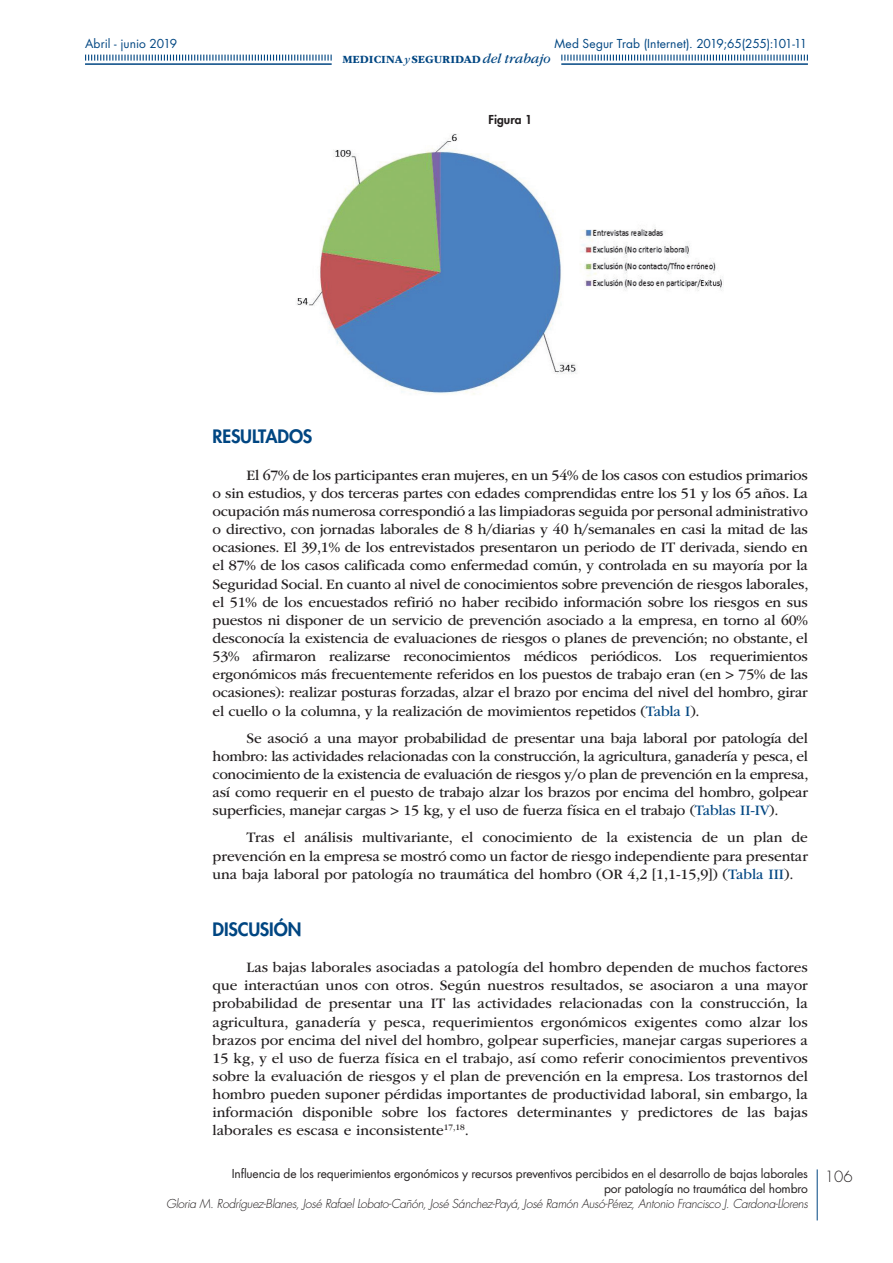
<style>
.page{position:relative;width:893px;height:1263px;background:#fff}
.page>*{position:absolute;margin:0;border:0;box-sizing:border-box;transform-origin:0 0}
.t1{font:800 18px "Futura Std";letter-spacing:-.015em;color:#004682}
.t2{font:15px/18.1px "ITC Garamond Std";letter-spacing:-.01em;color:#231f20;text-align:justify}
.t3{font:12px/15px "Futura Std";letter-spacing:-.01em;color:#231f20}
.t4{font:italic 300 12px "Futura Std";letter-spacing:-.025em;color:#231f20}
.t5{font:12px "Futura Std";letter-spacing:.005em;color:#004682}
.t6{font:800 12px "Futura Std";color:#231f20}
.t7{font:700 11.4px "ITC Garamond Std";color:#004682}
.s1{font-weight:400;font-style:italic}
.s2{font-weight:400;font-style:italic;font-size:14.1px}
.s3{color:#004682}
.s4{font-weight:300;font-size:15px}
</style>
<div class="page">
<hr style="left:817px;top:1169px;width:1px;height:51px;background:#004682">
<hr style="left:561px;top:63px;width:247px;height:2px;background:#004682">
<hr style="left:85px;top:63px;width:247px;height:2px;background:#004682">
<svg style="left:85px;top:55px;width:247px;height:6px"></svg>
<svg style="left:561px;top:55px;width:247px;height:6px"></svg>
<img style="left:297px;top:133px;width:426px;height:262px">
<p class="t5" style="left:85px;top:36px;width:94px">Abril - junio 2019</p>
<p class="t5" style="left:555px;top:36px;width:254px">Med Segur Trab (Internet). 2019;65(255):101-11</p>
<p class="t7" style="left:342px;top:53px;width:210px">MEDICINA<span class="s1">y</span>SEGURIDAD<span class="s2">del trabajo</span></p>
<p class="t6" style="left:489px;top:112px;width:45px">Figura 1</p>
<p class="t1" style="left:213px;top:425px;width:101px">RESULTADOS</p>
<p class="t2" style="left:213px;top:466px;width:597px;text-indent:34px">El 67% de los participantes eran mujeres, en un 54% de los casos con estudios primarios o sin estudios, y dos terceras partes con edades comprendidas entre los 51 y los 65 años. La ocupación más numerosa correspondió a las limpiadoras seguida por personal administrativo o directivo, con jornadas laborales de 8 h/diarias y 40 h/semanales en casi la mitad de las ocasiones. El 39,1% de los entrevistados presentaron un periodo de IT derivada, siendo en el 87% de los casos calificada como enfermedad común, y controlada en su mayoría por la Seguridad Social. En cuanto al nivel de conocimientos sobre prevención de riesgos laborales, el 51% de los encuestados refirió no haber recibido información sobre los riesgos en sus puestos ni disponer de un servicio de prevención asociado a la empresa, en torno al 60% desconocía la existencia de evaluaciones de riesgos o planes de prevención; no obstante, el 53% afirmaron realizarse reconocimientos médicos periódicos. Los requerimientos ergonómicos más frecuentemente referidos en los puestos de trabajo eran (en &gt; 75% de las ocasiones): realizar posturas forzadas, alzar el brazo por encima del nivel del hombro, girar el cuello o la columna, y la realización de movimientos repetidos (<span class="s3">Tabla I</span>).</p>
<p class="t2" style="left:213px;top:729px;width:597px;text-indent:34px">Se asoció a una mayor probabilidad de presentar una baja laboral por patología del hombro: las actividades relacionadas con la construcción, la agricultura, ganadería y pesca, el conocimiento de la existencia de evaluación de riesgos y/o plan de prevención en la empresa, así como requerir en el puesto de trabajo alzar los brazos por encima del hombro, golpear superficies, manejar cargas &gt; 15 kg, y el uso de fuerza física en el trabajo (<span class="s3">Tablas II-IV</span>).</p>
<p class="t2" style="left:213px;top:829px;width:597px;text-indent:34px">Tras el análisis multivariante, el conocimiento de la existencia de un plan de prevención en la empresa se mostró como un factor de riesgo independiente para presentar una baja laboral por patología no traumática del hombro (OR 4,2 [1,1-15,9]) (<span class="s3">Tabla III</span>).</p>
<p class="t1" style="left:213px;top:918px;width:90px">DISCUsiÓN</p>
<p class="t2" style="left:213px;top:958px;width:597px;text-indent:34px">Las bajas laborales asociadas a patología del hombro dependen de muchos factores que interactúan unos con otros. Según nuestros resultados, se asociaron a una mayor probabilidad de presentar una IT las actividades relacionadas con la construcción, la agricultura, ganadería y pesca, requerimientos ergonómicos exigentes como alzar los brazos por encima del nivel del hombro, golpear superficies, manejar cargas superiores a 15 kg, y el uso de fuerza física en el trabajo, así como referir conocimientos preventivos sobre la evaluación de riesgos y el plan de prevención en la empresa. Los trastornos del hombro pueden suponer pérdidas importantes de productividad laboral, sin embargo, la información disponible sobre los factores determinantes y predictores de las bajas laborales es escasa e inconsistente<sup>17,18</sup>.</p>
<p class="t3" style="left:604px;top:1166px;width:250px;text-indent:-372px">Influencia de los requerimientos ergonómicos y recursos preventivos percibidos en el desarrollo de bajas laborales <span class="s4">106 </span>por patología no traumática del hombro</p>
<p class="t4" style="left:166px;top:1196px;width:643px">Gloria M. Rodríguez-Blanes, José Rafael Lobato-Cañón, José Sánchez-Payá, José Ramón Ausó-Pérez, Antonio Francisco J. Cardona-Llorens</p>
</div>
